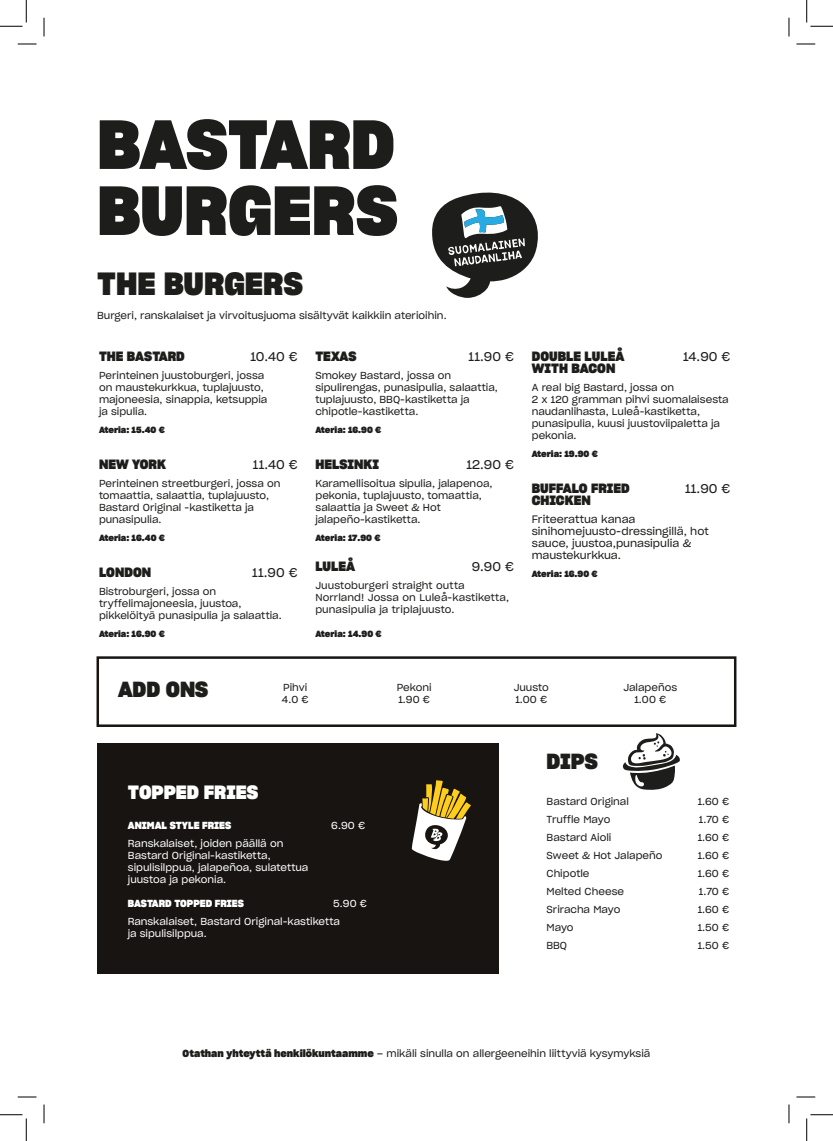
<style>
.page{position:relative;width:833px;height:1141px;background:#fff}
.page>*{position:absolute;margin:0;border:0;box-sizing:border-box;transform-origin:0 0}
.Rubrik_1{font:67.5px/66px "Sharp Grotesk Bold 20";color:#1d1d1b}
.Rubrik_1-2{font:31.25px "Sharp Grotesk Bold 20";color:#1d1d1b}
.Menyrubrik{font:21.25px "Sharp Grotesk Bold 20";color:#1d1d1b}
.Bröd_liten{font:18.75px "Sharp Grotesk Bold 20";color:#fff}
.Menyrubrik-2{font:13.12px "Sharp Grotesk Bold 20";color:#1d1d1b}
.Bröd_liten-2{font:13.12px "Sharp Grotesk Bold 20";color:#1d1d1b}
.Menyrubrik-3{font:12.5px "Sharp Grotesk Book 20";letter-spacing:.015em;color:#1d1d1b}
.Bröd_liten-3{font:12.5px "Sharp Grotesk Book 20";color:#1d1d1b}
.Bröd{font:10.62px/12px "Sharp Grotesk Book 20";letter-spacing:-.005em;color:#1d1d1b}
.Bröd-2{font:10px/12px "Sharp Grotesk Book 20";color:#1d1d1b}
.Menyrubrik-4{font:10px/12px "Sharp Grotesk Book 20";color:#fff}
.Bröd-3{font:10px "Sharp Grotesk Bold 20";color:#fff}
.Bröd-4{font:10px "Sharp Grotesk Book 20";color:#fff}
.Bröd_liten-4{font:8.75px "Sharp Grotesk Bold 20";color:#1d1d1b}
.Bröd-5{font:8.75px "Sharp Grotesk Bold 20";color:#1d1d1b}
.s1{font-family:"Sharp Grotesk Bold 20"}
</style>
<div class="page">
<svg style="left:432px;top:192px;width:106px;height:106px"></svg>
<div style="left:96px;top:656px;width:640px;height:71px;border:2px solid #171411"></div>
<div style="left:97px;top:742px;width:401px;height:231px;background:#171411"></div>
<svg style="left:411px;top:780px;width:60px;height:81px"></svg>
<svg style="left:622px;top:733px;width:58px;height:56px"></svg>
<svg style="left:18px;top:43px;width:18px;height:2px"></svg>
<svg style="left:796px;top:43px;width:18px;height:2px"></svg>
<svg style="left:18px;top:1096px;width:18px;height:1px"></svg>
<svg style="left:796px;top:1096px;width:18px;height:1px"></svg>
<svg style="left:43px;top:18px;width:2px;height:18px"></svg>
<svg style="left:43px;top:1104px;width:2px;height:19px"></svg>
<svg style="left:788px;top:18px;width:1px;height:18px"></svg>
<svg style="left:788px;top:1104px;width:1px;height:19px"></svg>
<svg style="left:0;top:0;width:27px;height:27px"></svg>
<svg style="left:0;top:1114px;width:27px;height:26px"></svg>
<svg style="left:806px;top:0;width:26px;height:27px"></svg>
<svg style="left:806px;top:1114px;width:26px;height:26px"></svg>
<h1 class="Rubrik_1" style="left:97px;top:111px;width:302px">BASTARD<br>BURGERS</h1>
<h1 class="Rubrik_1-2" style="left:97px;top:259px;width:207px">THE BURGERS</h1>
<p class="Bröd-2" style="left:97px;top:309px;width:351px">Burgeri, ranskalaiset ja virvoitusjuoma sisältyvät kaikkiin aterioihin.</p>
<p class="Menyrubrik-2" style="left:99px;top:346px;width:87px">THE BASTARD</p>
<p class="Menyrubrik-3" style="left:250px;top:346px;width:49px">10.40 €</p>
<p class="Bröd-2" style="left:99px;top:369px;width:170px">Perinteinen juustoburgeri, jossa on maustekurkkua, tuplajuusto, majoneesia, sinappia, ketsuppia ja sipulia.</p>
<p class="Bröd_liten-4" style="left:99px;top:423px;width:67px">Ateria: 15.40 €</p>
<p class="Menyrubrik-2" style="left:99px;top:454px;width:68px">NEW YORK</p>
<p class="Menyrubrik-3" style="left:252px;top:454px;width:46px">11.40 €</p>
<p class="Bröd-2" style="left:99px;top:477px;width:183px">Perinteinen streetburgeri, jossa on tomaattia, salaattia, tuplajuusto,<br>Bastard Original ‑kastiketta ja punasipulia.</p>
<p class="Bröd_liten-4" style="left:99px;top:531px;width:67px">Ateria: 16.40 €</p>
<p class="Menyrubrik-2" style="left:99px;top:562px;width:54px">LONDON</p>
<p class="Menyrubrik-3" style="left:252px;top:562px;width:47px">11.90 €</p>
<p class="Bröd-2" style="left:99px;top:585px;width:184px">Bistroburgeri, jossa on tryffelimajoneesia, juustoa, pikkelöityä punasipulia ja salaattia.</p>
<p class="Bröd_liten-4" style="left:99px;top:627px;width:67px">Ateria: 16.90 €</p>
<p class="Menyrubrik-2" style="left:315px;top:346px;width:43px">TEXAS</p>
<p class="Menyrubrik-3" style="left:468px;top:346px;width:47px">11.90 €</p>
<p class="Bröd-2" style="left:315px;top:369px;width:184px">Smokey Bastard, jossa on sipulirengas, punasipulia, salaattia, tuplajuusto, BBQ-kastiketta ja chipotle-kastiketta.</p>
<p class="Bröd_liten-4" style="left:315px;top:423px;width:67px">Ateria: 16.90 €</p>
<p class="Bröd_liten-2" style="left:315px;top:454px;width:65px">HELSINKI</p>
<p class="Bröd_liten-3" style="left:466px;top:454px;width:49px">12.90 €</p>
<p class="Bröd-2" style="left:315px;top:477px;width:178px">Karamellisoitua sipulia, jalapenoa, pekonia, tuplajuusto, tomaattia, salaattia ja Sweet &amp; Hot jalapeño‑kastiketta.</p>
<p class="Bröd_liten-4" style="left:315px;top:531px;width:67px">Ateria: 17.90 €</p>
<p class="Menyrubrik-2" style="left:315px;top:556px;width:41px">LULEÅ</p>
<p class="Menyrubrik-3" style="left:471px;top:556px;width:44px">9.90 €</p>
<p class="Bröd-2" style="left:315px;top:579px;width:195px">Juustoburgeri straight outta<br>Norrland! Jossa on Luleå-kastiketta, punasipulia ja triplajuusto.</p>
<p class="Bröd-5" style="left:315px;top:627px;width:68px">Ateria: 14.90 €</p>
<p class="Menyrubrik-2" style="left:531px;top:346px;width:94px">DOUBLE LULEÅ</p>
<p class="Menyrubrik-3" style="left:682px;top:346px;width:49px">14.90 €</p>
<p class="Menyrubrik-2" style="left:531px;top:358px;width:85px">WITH BACON</p>
<p class="Bröd-2" style="left:531px;top:381px;width:198px">A real big Bastard, jossa on<br>2 x 120 gramman pihvi suomalaisesta naudanlihasta, Luleå-kastiketta, punasipulia, kuusi juustoviipaletta ja pekonia.</p>
<p class="Bröd_liten-4" style="left:531px;top:447px;width:67px">Ateria: 19.90 €</p>
<p class="Menyrubrik-2" style="left:531px;top:478px;width:99px">BUFFALO FRIED</p>
<p class="Menyrubrik-3" style="left:684px;top:478px;width:47px">11.90 €</p>
<p class="Menyrubrik-2" style="left:531px;top:490px;width:60px">CHICKEN</p>
<p class="Bröd" style="left:531px;top:513px;width:178px">Friteerattua kanaa sinihomejuusto-dressingillä, hot sauce, juustoa,punasipulia &amp; maustekurkkua.</p>
<p class="Bröd_liten-4" style="left:531px;top:567px;width:67px">Ateria: 16.90 €</p>
<p class="Menyrubrik" style="left:118px;top:673px;width:92px">ADD ONS</p>
<p class="Bröd-2" style="left:282px;top:681px;width:28px">Pihvi<br>4.0 €</p>
<p class="Bröd-2" style="left:396px;top:681px;width:36px">Pekoni<br>1.90 €</p>
<p class="Bröd-2" style="left:513px;top:681px;width:37px">Juusto<br>1.00 €</p>
<p class="Bröd-2" style="left:623px;top:681px;width:55px;text-align:center">Jalapeños<br>1.00 €</p>
<p class="Bröd_liten" style="left:128px;top:778px;width:132px">TOPPED FRIES</p>
<p class="Menyrubrik-4" style="left:128px;top:837px;width:182px">Ranskalaiset, joiden päällä on<br>Bastard Original‑kastiketta, sipulisilppua, jalapeñoa, sulatettua juustoa ja pekonia.</p>
<p class="Menyrubrik-4" style="left:128px;top:915px;width:214px;line-height:11.2px">Ranskalaiset, Bastard Original-kastiketta ja sipulisilppua.</p>
<p class="Bröd-3" style="left:128px;top:818px;width:105px">ANIMAL STYLE FRIES</p>
<p class="Bröd-4" style="left:331px;top:817px;width:35px">6.90 €</p>
<p class="Bröd-3" style="left:128px;top:896px;width:118px">BASTARD TOPPED FRIES</p>
<p class="Bröd-4" style="left:333px;top:895px;width:35px">5.90 €</p>
<p class="Menyrubrik" style="left:546px;top:745px;width:53px">DIPS</p>
<p class="Bröd-2" style="left:546px;top:795px;width:84px">Bastard Original</p>
<p class="Bröd-2" style="left:697px;top:795px;width:33px">1.60 €</p>
<p class="Bröd-2" style="left:546px;top:813px;width:65px">Truffle Mayo</p>
<p class="Bröd-2" style="left:698px;top:813px;width:32px">1.70 €</p>
<p class="Bröd-2" style="left:546px;top:831px;width:66px">Bastard Aioli</p>
<p class="Bröd-2" style="left:697px;top:831px;width:33px">1.60 €</p>
<p class="Bröd-2" style="left:546px;top:849px;width:117px">Sweet &amp; Hot Jalapeño</p>
<p class="Bröd-2" style="left:697px;top:849px;width:33px">1.60 €</p>
<p class="Bröd-2" style="left:546px;top:867px;width:44px">Chipotle</p>
<p class="Bröd-2" style="left:697px;top:867px;width:33px">1.60 €</p>
<p class="Bröd-2" style="left:546px;top:885px;width:79px">Melted Cheese</p>
<p class="Bröd-2" style="left:698px;top:885px;width:32px">1.70 €</p>
<p class="Bröd-2" style="left:546px;top:903px;width:75px">Sriracha Mayo</p>
<p class="Bröd-2" style="left:697px;top:903px;width:33px">1.60 €</p>
<p class="Bröd-2" style="left:546px;top:921px;width:28px">Mayo</p>
<p class="Bröd-2" style="left:697px;top:921px;width:33px">1.50 €</p>
<p class="Bröd-2" style="left:546px;top:939px;width:22px">BBQ</p>
<p class="Bröd-2" style="left:697px;top:939px;width:33px">1.50 €</p>
<p class="Bröd-2" style="left:182px;top:1047px;width:469px"><span class="s1">Otathan yhteyttä henkilökuntaamme</span> – mikäli sinulla on allergeeneihin liittyviä kysymyksiä</p>
</div>
